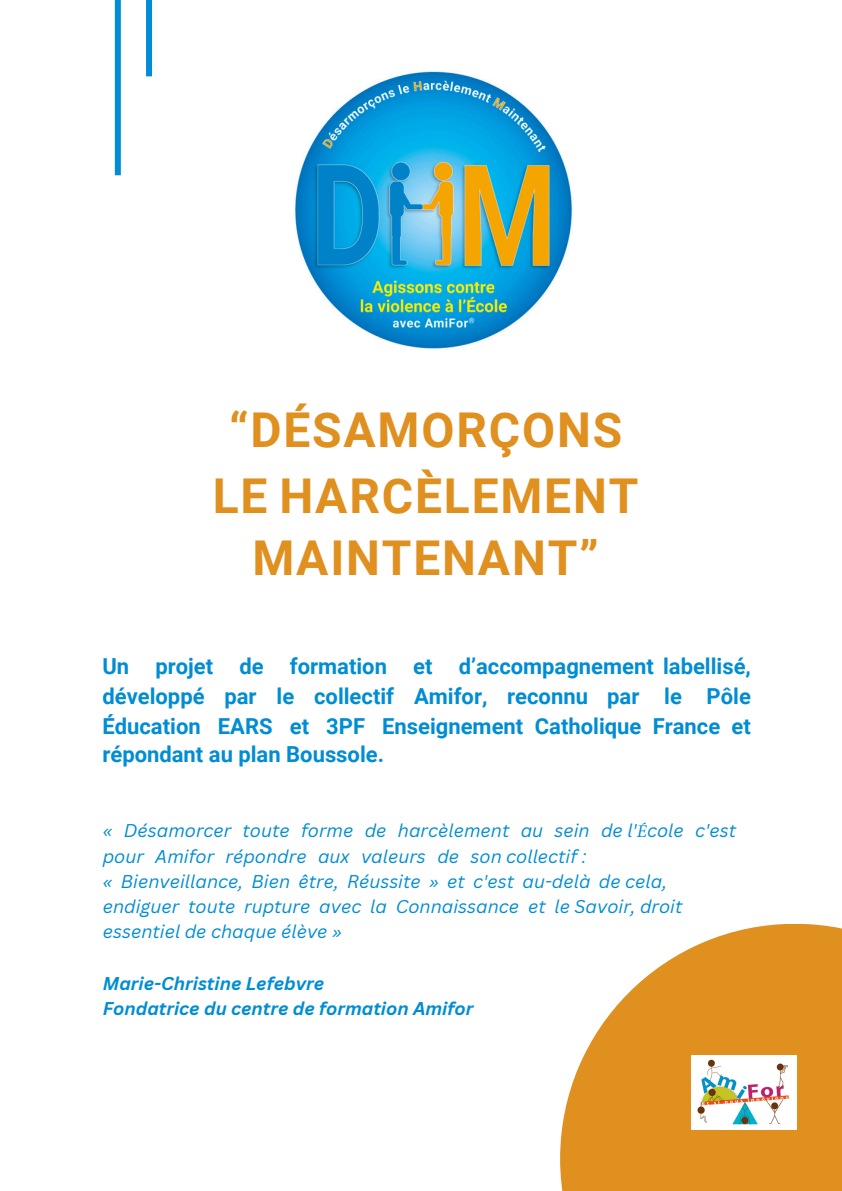
<style>
.page{position:relative;width:842px;height:1191px;background:#fff}
.page>*{position:absolute;margin:0;border:0;box-sizing:border-box;transform-origin:0 0}
.t1{font:700 48px/66.4px "Roboto";letter-spacing:.04em;color:#df901f;text-align:center}
.t2{font:700 22px/30.1px "Roboto";color:#008dd3;text-align:justify}
.t3{font:italic 18px/25px "Canva Sans";color:#008dd3}
.t4{font:italic 700 18px/24.9px "Canva Sans";color:#008dd3}
.s1{font-family:"Minion Pro"}
</style>
<div class="page">
<div style="left:115px;top:0;width:6px;height:175px;background:#008dd3"></div>
<div style="left:146px;top:0;width:6px;height:76px;background:#008dd3"></div>
<svg style="left:560px;top:924px;width:282px;height:266px;fill:#df901f"></svg>
<img style="left:692px;top:1055px;width:105px;height:73px">
<img style="left:294px;top:71px;width:278px;height:278px">
<h2 class="t1" style="left:213px;top:397px;width:427px">“DÉSAMORÇONS<br>LE HARCÈLEMENT</h2>
<h2 class="t1" style="left:252px;top:525px;width:348px">MAINTENANT”</h2>
<p class="t2" style="left:102px;top:651px;width:650px">Un projet de formation et d’accompagnement labellisé, développé par le collectif Amifor, reconnu par le Pôle Éducation EARS et 3PF Enseignement Catholique France et</p>
<p class="t2" style="left:102px;top:739px;width:283px">répondant au plan Boussole.</p>
<p class="t3" style="left:103px;top:817px;width:635px">« Désamorcer toute forme de harcèlement au sein de l'<span class="s1">É</span>cole c'est pour Amifor répondre aux valeurs de son collectif :<br>« Bienveillance, Bien être, Réussite » et c'est au-delà de cela, endiguer toute rupture avec la Connaissance et le Savoir, droit essentiel de chaque élève »</p>
<p class="t4" style="left:103px;top:970px;width:372px">Marie-Christine Lefebvre<br>Fondatrice du centre de formation Amifor</p>
</div>
